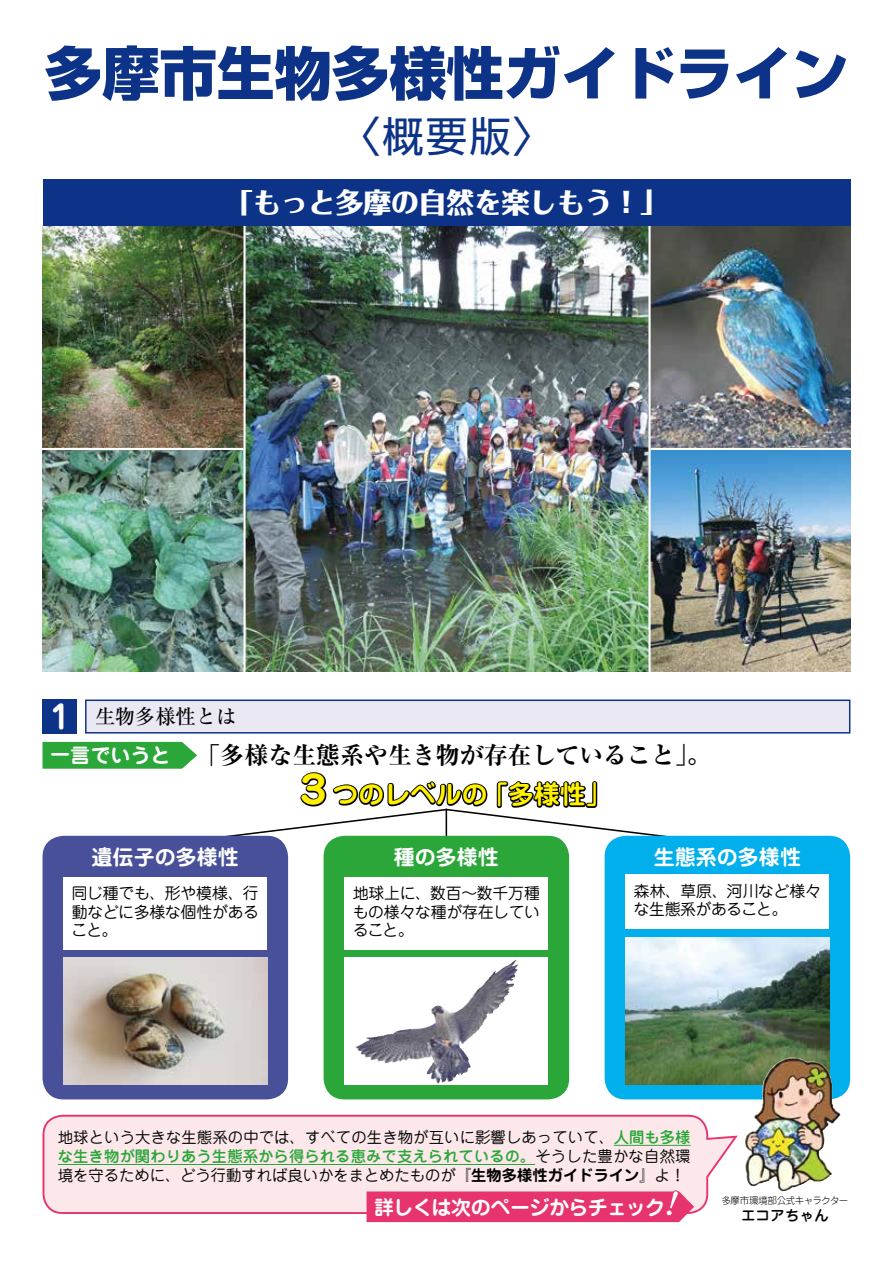
<style>
.page{position:relative;width:893px;height:1263px;background:#fff}
.page>*{position:absolute;margin:0;border:0;box-sizing:border-box;transform-origin:0 0}
.t1{font:800 57.45px "Shin Go Pro";color:#0c3388}
.t2{font:41.4px "Shin Go Pro";color:#0c3388}
.t3{font:800 27.6px "Folk Pro";color:#fff}
.t4{font:700 25.8px "Jun 501 Pro";color:#fff100}
.t5{font:700 expanded 23.85px "Ryumin Pro";color:#000}
.t6{font:700 21px "Jun 501 Pro";color:#fff}
.t7{font:500 20.25px "Ryumin Pro";color:#000}
.t8{font:700 20.1px "Jun 501 Pro";letter-spacing:-.035em;color:#fff}
.t9{font:15.75px/18px "Jun 201 Pro";letter-spacing:-.01em;color:#000;text-align:justify}
.t10{font:15.3px "Jun 201 Pro";letter-spacing:.01em;color:#000}
.t11{font:500 15.3px "Jun 34 Pro";letter-spacing:.005em;color:#2aa738}
.t12{font:500 14.7px "Jun 34 Pro";color:#000}
.t13{font:300 9.45px "Jun 101 Pro";letter-spacing:-.03em;color:#000}
.s1{font-family:"Jun 501 Pro";font-weight:700;font-size:31.95px;color:#fff}
.s2{font-family:"Jun 501 Pro";font-stretch:normal;font-size:20.1px;color:#fff}
.s3{font-size:38.25px}
.s4{font-family:"Jun 34 Pro";font-weight:500;color:#2aa738}
.s5{font-family:"Jun 201 Pro";font-weight:400;color:#000}
.s6{font-family:"Jun 501 Pro";font-weight:700}
</style>
<div class="page">
<img style="left:43px;top:226px;width:807px;height:446px">
<hr style="left:243px;top:217px;width:3px;height:468px;background:#fff">
<hr style="left:648px;top:220px;width:3px;height:465px;background:#fff">
<hr style="left:650px;top:448px;width:204px;height:2px;background:#fff">
<hr style="left:39px;top:448px;width:204px;height:2px;background:#fff">
<div style="left:43px;top:179px;width:807px;height:47px;background:#0c3388"></div>
<div style="left:43px;top:699px;width:34px;height:34px;background:#0c3388"></div>
<div style="left:86px;top:700px;width:764px;height:33px;background:#e9e8f3"></div>
<div style="left:85px;top:699px;width:765px;height:34px;border:1px solid #0c3388"></div>
<div style="left:43px;top:836px;width:245px;height:263px;background:#485099;border-radius:21px"></div>
<div style="left:64px;top:877px;width:203px;height:72px;background:#fff"></div>
<img style="left:64px;top:958px;width:203px;height:127px">
<div style="left:324px;top:836px;width:245px;height:263px;background:#2aa738;border-radius:21px"></div>
<div style="left:345px;top:877px;width:203px;height:72px;background:#fff"></div>
<svg style="left:345px;top:958px;width:203px;height:127px;background:#ebebed"></svg>
<img style="left:355px;top:965px;width:153px;height:86px">
<div style="left:605px;top:836px;width:245px;height:263px;background:#00afec;border-radius:21px"></div>
<div style="left:626px;top:874px;width:203px;height:55px;background:#fff"></div>
<img style="left:626px;top:938px;width:203px;height:147px">
<svg style="left:43px;top:742px;width:696px;height:105px"></svg>
<img style="left:745px;top:1058px;width:95px;height:133px">
<svg style="left:42px;top:1114px;width:696px;height:101px;background:#fbe2e6"></svg>
<hr style="left:614px;top:1145px;width:77px;height:1px;background:#2aa738">
<hr style="left:58px;top:1164px;width:477px;height:1px;background:#2aa738">
<svg style="left:367px;top:1189px;width:327px;height:33px;background:#e9457a"></svg>
<h1 class="t1" style="left:45px;top:28px;width:805px">多摩市生物多様性ガイドライン</h1>
<h2 class="t2" style="left:339px;top:103px;width:217px">〈概要版〉</h2>
<h3 class="t3" style="left:225px;top:179px;width:444px">「もっと多摩の自然を楽しもう！」</h3>
<h3 class="t7" style="left:51px;top:701px;width:187px"><span class="s1">1</span> 生物多様性とは</h3>
<h3 class="t5" style="left:50px;top:737px;width:662px"><span class="s2">一言でいうと</span> 「多様な生態系や生き物が存在していること」。</h3>
<h3 class="t6" style="left:92px;top:840px;width:149px">遺伝子の多様性</h3>
<p class="t9" style="left:72px;top:883px;width:189px">同じ種でも、形や模様、行動などに多様な個性があること。</p>
<h3 class="t4" style="left:294px;top:774px;width:319px"><span class="s3">３</span>つのレベルの「多様性」</h3>
<h3 class="t6" style="left:394px;top:840px;width:107px">種の多様性</h3>
<p class="t9" style="left:353px;top:883px;width:189px">地球上に、数百～数千万種もの様々な種が存在していること。</p>
<h3 class="t6" style="left:654px;top:840px;width:149px">生態系の多様性</h3>
<p class="t9" style="left:634px;top:880px;width:189px">森林、草原、河川など様々な生態系があること。</p>
<p class="t10" style="left:58px;top:1125px;width:634px">地球という大きな生態系の中では、すべての生き物が互いに影響しあっていて、<span class="s4">人間も多様</span></p>
<p class="t11" style="left:58px;top:1144px;width:634px">な生き物が関わりあう生態系から得られる恵みで支えられているの。<span class="s5">そうした豊かな自然環</span></p>
<p class="t10" style="left:58px;top:1163px;width:629px">境を守るために、どう行動すれば良いかをまとめたものが<span class="s6">『生物多様性ガイドライン』</span>よ！</p>
<h3 class="t8" style="left:374px;top:1191px;width:293px">詳しくは次のページからチェック</h3>
<p class="t13" style="left:721px;top:1193px;width:128px">多摩市環境部公式キャラクター</p>
<p class="t12" style="left:741px;top:1203px;width:89px">エコアちゃん</p>
</div>
